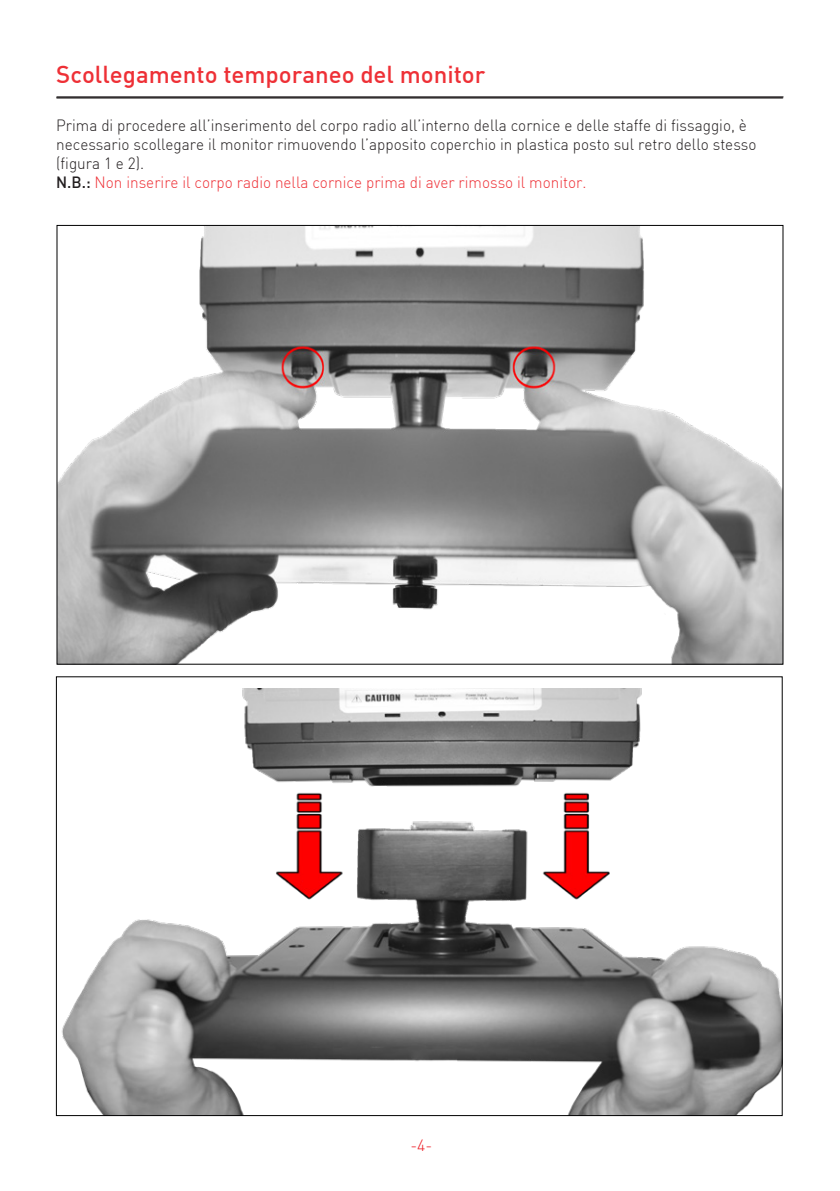
<style>
.page{position:relative;width:840px;height:1191px;background:#fff}
.page>*{position:absolute;margin:0;border:0;box-sizing:border-box;transform-origin:0 0}
.t1{font:500 24px "DIN";color:#ee3036}
.t2{font:300 16px/19.2px "DIN";color:#231f20;scale:.96 1}
.t3{font:300 16px "DIN";color:#ee3036;scale:.96 1}
.t4{font:300 16px "DIN";color:#ed1c24}
.s1{font-weight:500;color:#231f20}
</style>
<div class="page">
<hr style="left:56px;top:97px;width:726px;height:1px;background:#231f20">
<img style="left:61px;top:688px;width:719px;height:426px">
<img style="left:58px;top:227px;width:723px;height:435px">
<hr style="left:56px;top:96px;width:727px;height:1px;background:#231f20">
<p class="t1" style="left:56px;top:59px;width:430px">Scollegamento temporaneo del monitor</p>
<p class="t2" style="left:56px;top:115px;width:730px">Prima di procedere all’inserimento del corpo radio all’interno della cornice e delle staffe di fissaggio, è necessario scollegare il monitor rimuovendo l’apposito coperchio in plastica posto sul retro dello stesso (figura 1 e 2).</p>
<p class="t3" style="left:56px;top:173px;width:553px"><span class="s1">N.B.:</span> Non inserire il corpo radio nella cornice prima di aver rimosso il monitor.</p>
<p class="t4" style="left:410px;top:1135px;width:23px">-4-</p>
</div>
